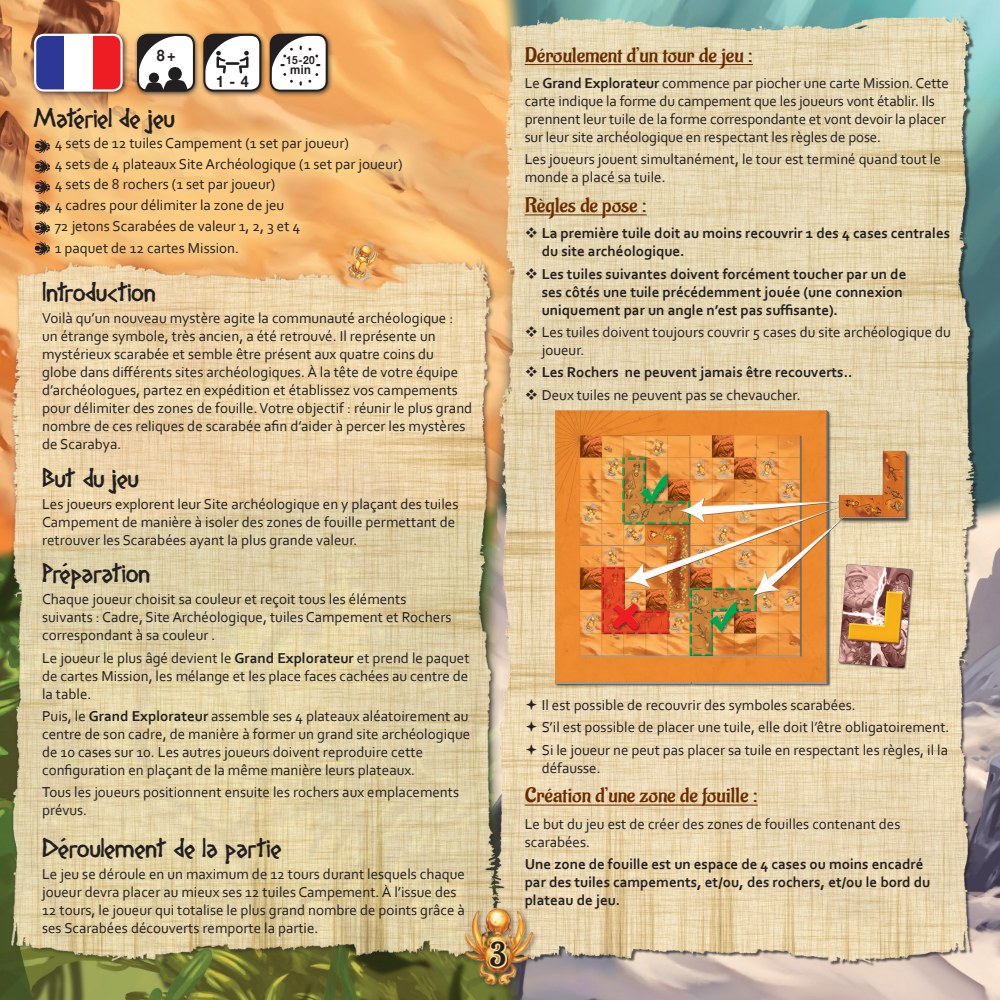
<style>
.page{position:relative;width:1000px;height:1000px;background:#fff}
.page>*{position:absolute;margin:0;border:0;box-sizing:border-box;transform-origin:0 0}
.t1{font:34.5px "Aladin";color:#231f20}
.t2{font:24px "Diogenes";color:#231f20}
.t3{font:21px "Aladin";color:#692c00;scale:1.1 1}
.t4{font:700 15.75px "Helvetica Neue";color:#231f20;scale:.9 1}
.t5{font:15px/18px "Corbel";color:#231f20}
.t6{font:700 15px/18px "Corbel";color:#231f20}
.t7{font:700 12.45px "Helvetica Neue";color:#231f20;scale:.9 1}
.t8{font:700 11.25px "Helvetica Neue";color:#231f20;scale:.9 1}
.s1{font-weight:700}
</style>
<div class="page">
<img style="left:0;top:0;width:999px;height:999px">
<img style="left:10px;top:243px;width:485px;height:728px">
<div style="left:495px;top:14px;width:485px;height:952px;background:#231f20;opacity:.75"></div>
<img style="left:503px;top:3px;width:472px;height:554px">
<img style="left:493px;top:371px;width:476px;height:600px">
<img style="left:312px;top:225px;width:124px;height:85px">
<div style="left:462px;top:905px;width:76px;height:85px;background:#231f20;opacity:.5"></div>
<img style="left:465px;top:907px;width:69px;height:78px">
<div style="left:486px;top:936px;width:26px;height:37px;background:#231f20;opacity:.5"></div>
<svg style="left:486px;top:937px;width:23px;height:33px"></svg>
<div style="left:31px;top:30px;width:98px;height:67px;background:#231f20;opacity:.75"></div>
<svg style="left:64px;top:37px;width:29px;height:51px"></svg>
<div style="left:35px;top:35px;width:29px;height:55px;background:#2d3896"></div>
<div style="left:93px;top:35px;width:28px;height:55px;background:#ee1d23"></div>
<div style="left:34px;top:34px;width:89px;height:58px;border:2px solid #fff;border-radius:9px"></div>
<div style="left:134px;top:31px;width:200px;height:67px;background:#231f20;opacity:.75"></div>
<div style="left:271px;top:35px;width:55px;height:56px;background:#fff;border-radius:10px"></div>
<div style="left:270px;top:34px;width:57px;height:58px;border:2px solid #231f20;border-radius:10px"></div>
<svg style="left:271px;top:35px;width:52px;height:51px"></svg>
<div style="left:138px;top:35px;width:56px;height:56px;background:#fff;border-radius:10px"></div>
<div style="left:137px;top:34px;width:58px;height:58px;border:2px solid #231f20;border-radius:10px"></div>
<svg style="left:138px;top:35px;width:52px;height:53px"></svg>
<div style="left:204px;top:35px;width:56px;height:56px;background:#fff;border-radius:10px"></div>
<div style="left:203px;top:34px;width:58px;height:58px;border:2px solid #231f20;border-radius:10px"></div>
<svg style="left:204px;top:35px;width:53px;height:49px"></svg>
<hr style="left:225px;top:62px;width:14px;height:3px;background:#231f20;border-radius:2px">
<div style="left:14px;top:88px;width:408px;height:187px;background:#fed88f;opacity:.7"></div>
<svg style="left:35px;top:241px;width:15px;height:14px"></svg>
<svg style="left:35px;top:221px;width:15px;height:14px"></svg>
<svg style="left:35px;top:201px;width:15px;height:13px"></svg>
<svg style="left:35px;top:180px;width:15px;height:14px"></svg>
<svg style="left:35px;top:160px;width:15px;height:13px"></svg>
<svg style="left:35px;top:139px;width:15px;height:14px"></svg>
<hr style="left:524px;top:64px;width:228px;height:1px;background:#692c00">
<hr style="left:524px;top:214px;width:122px;height:1px;background:#692c00">
<hr style="left:524px;top:804px;width:233px;height:1px;background:#692c00">
<img style="left:553px;top:404px;width:362px;height:285px">
<svg style="left:526px;top:227px;width:10px;height:11px"></svg>
<svg style="left:526px;top:267px;width:10px;height:11px"></svg>
<svg style="left:526px;top:326px;width:10px;height:11px"></svg>
<svg style="left:526px;top:366px;width:10px;height:11px"></svg>
<svg style="left:526px;top:388px;width:10px;height:11px"></svg>
<svg style="left:526px;top:698px;width:10px;height:11px"></svg>
<svg style="left:526px;top:721px;width:10px;height:11px"></svg>
<svg style="left:526px;top:743px;width:10px;height:11px"></svg>
<p class="t4" style="left:157px;top:46px;width:23px">8 +</p>
<p class="t4" style="left:216px;top:72px;width:37px">1 - 4</p>
<p class="t8" style="left:286px;top:53px;width:33px">15-20</p>
<p class="t7" style="left:290px;top:62px;width:25px">min</p>
<h2 class="t2" style="left:34px;top:105px;width:143px">Matériel de jeu</h2>
<p class="t5" style="left:55px;top:132px;width:349px;line-height:20.7px">4 sets de 12 tuiles Campement (1 set par joueur)<br>4 sets de 4 plateaux Site Archéologique (1 set par joueur)<br>4 sets de 8 rochers (1 set par joueur)<br>4 cadres pour délimiter la zone de jeu<br>72 jetons Scarabées de valeur 1, 2, 3 et 4</p>
<p class="t5" style="left:55px;top:239px;width:186px">1 paquet de 12 cartes Mission.</p>
<h2 class="t2" style="left:42px;top:278px;width:115px">Introduction</h2>
<p class="t5" style="left:42px;top:308px;width:431px">Voilà qu’un nouveau mystère agite la communauté archéologique : un étrange symbole, très ancien, a été retrouvé. Il représente un mystérieux scarabée et semble être présent aux quatre coins du globe dans différents sites archéologiques. À la tête de votre équipe d’archéologues, partez en expédition et établissez vos campements pour délimiter des zones de fouille. Votre objectif : réunir le plus grand nombre de ces reliques de scarabée afin d’aider à percer les mystères de Scarabya.</p>
<h2 class="t2" style="left:42px;top:464px;width:98px">But du jeu</h2>
<p class="t5" style="left:42px;top:494px;width:417px">Les joueurs explorent leur Site archéologique en y plaçant des tuiles<br>Campement de manière à isoler des zones de fouille permettant de retrouver les Scarabées ayant la plus grande valeur.</p>
<h2 class="t2" style="left:42px;top:559px;width:109px">Préparation</h2>
<p class="t5" style="left:42px;top:590px;width:411px">Chaque joueur choisit sa couleur et reçoit tous les éléments suivants : Cadre, Site Archéologique, tuiles Campement et Rochers correspondant à sa couleur .</p>
<p class="t5" style="left:42px;top:648px;width:429px;text-align:justify">Le joueur le plus âgé devient le <span class="s1">Grand Explorateur</span> et prend le paquet de cartes Mission, les mélange et les place faces cachées au centre de la table.</p>
<p class="t5" style="left:42px;top:706px;width:429px">Puis, le <span class="s1">Grand Explorateur</span> assemble ses 4 plateaux aléatoirement au centre de son cadre, de manière à former un grand site archéologique de 10 cases sur 10. Les autres joueurs doivent reproduire cette configuration en plaçant de la même manière leurs plateaux.</p>
<p class="t5" style="left:42px;top:782px;width:418px">Tous les joueurs positionnent ensuite les rochers aux emplacements prévus.</p>
<h2 class="t2" style="left:42px;top:834px;width:240px">Déroulement de la partie</h2>
<p class="t5" style="left:42px;top:864px;width:424px">Le jeu se déroule en un maximum de 12 tours durant lesquels chaque joueur devra placer au mieux ses 12 tuiles Campement. À l’issue des 12 tours, le joueur qui totalise le plus grand nombre de points grâce à ses Scarabées découverts remporte la partie.</p>
<h1 class="t1" style="left:489px;top:934px;width:18px">3</h1>
<h3 class="t3" style="left:524px;top:43px;width:209px">Déroulement d’un tour de jeu :</h3>
<p class="t5" style="left:524px;top:74px;width:426px">Le <span class="s1">Grand Explorateur</span> commence par piocher une carte Mission. Cette carte indique la forme du campement que les joueurs vont établir. Ils prennent leur tuile de la forme correspondante et vont devoir la placer sur leur site archéologique en respectant les règles de pose.</p>
<p class="t5" style="left:524px;top:150px;width:417px">Les joueurs jouent simultanément, le tour est terminé quand tout le monde a placé sa tuile.</p>
<h3 class="t3" style="left:524px;top:193px;width:113px">Règles de pose :</h3>
<p class="t6" style="left:541px;top:224px;width:410px">La première tuile doit au moins recouvrir 1 des 4 cases centrales du site archéologique.</p>
<p class="t6" style="left:541px;top:264px;width:366px">Les tuiles suivantes doivent forcément toucher par un de ses côtés une tuile précédemment jouée (une connexion uniquement par un angle n’est pas suffisante).</p>
<p class="t5" style="left:541px;top:322px;width:411px">Les tuiles doivent toujours couvrir 5 cases du site archéologique du joueur.</p>
<p class="t6" style="left:541px;top:363px;width:312px">Les Rochers ne peuvent jamais être recouverts..</p>
<p class="t5" style="left:541px;top:385px;width:260px">Deux tuiles ne peuvent pas se chevaucher.</p>
<p class="t5" style="left:541px;top:693px;width:409px;line-height:22.2px">Il est possible de recouvrir des symboles scarabées.<br>S’il est possible de placer une tuile, elle doit l’être obligatoirement.<br>Si le joueur ne peut pas placer sa tuile en respectant les règles, il la</p>
<p class="t5" style="left:541px;top:758px;width:60px">défausse.</p>
<h3 class="t3" style="left:524px;top:782px;width:213px">Création d’une zone de fouille :</h3>
<p class="t5" style="left:524px;top:814px;width:377px">Le but du jeu est de créer des zones de fouilles contenant des scarabées.</p>
<p class="t6" style="left:524px;top:854px;width:407px">Une zone de fouille est un espace de 4 cases ou moins encadré par des tuiles campements, et/ou, des rochers, et/ou le bord du plateau de jeu.</p>
</div>
